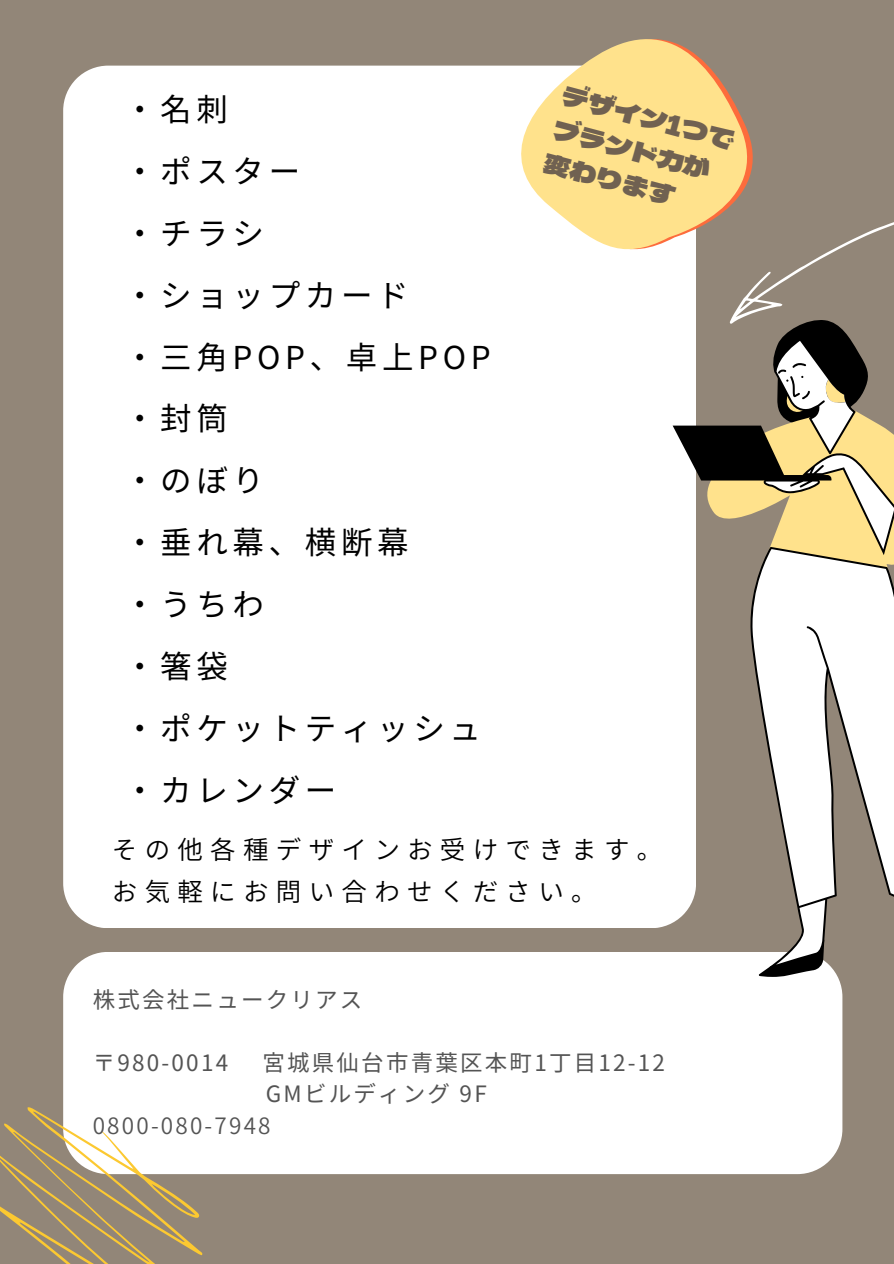
<style>
.page{position:relative;width:894px;height:1264px;background:#fff}
.page>*{position:absolute;margin:0;border:0;box-sizing:border-box;transform-origin:0 0}
.t1{font:31.5px "Source Han Sans JP";letter-spacing:.15em;color:#000}
.t2{font:27px "Dela Gothic One";color:#706151}
.t3{font:25.5px "Source Han Sans JP";letter-spacing:.285em;color:#000}
.t4{font:22.5px "Source Han Sans JP";letter-spacing:.1em;color:#545454}
.t5{font:22.5px "Source Han Sans JP";letter-spacing:.1em;color:#545454}
</style>
<div class="page">
<div style="left:0;top:0;width:893px;height:1263px;background:#928678"></div>
<div style="left:63px;top:66px;width:633px;height:862px;background:#fff"></div>
<div style="left:63px;top:952px;width:779px;height:222px;background:#fff"></div>
<svg style="left:0;top:1094px;width:231px;height:169px"></svg>
<svg style="left:503px;top:39px;width:250px;height:224px;fill:#ffe28c"></svg>
<svg style="left:672px;top:376px;width:76px;height:193px"></svg>
<svg style="left:748px;top:365px;width:145px;height:610px"></svg>
<svg style="left:718px;top:152px;width:175px;height:213px"></svg>
<p class="t2" style="left:567px;top:75px;width:179px;rotate:15deg">デザイン1つで</p>
<p class="t2" style="left:549px;top:142px;width:136px;rotate:15deg">変わります</p>
<p class="t1" style="left:124px;top:84px;width:105px">・名刺</p>
<p class="t1" style="left:124px;top:146px;width:178px">・ポスター</p>
<p class="t1" style="left:124px;top:208px;width:141px">・チラシ</p>
<p class="t1" style="left:124px;top:270px;width:286px">・ショップカード</p>
<p class="t1" style="left:124px;top:332px;width:368px">・三角 POP、卓上POP</p>
<p class="t1" style="left:124px;top:394px;width:105px">・封筒</p>
<p class="t1" style="left:124px;top:456px;width:141px">・のぼり</p>
<p class="t1" style="left:124px;top:517px;width:286px">・垂れ幕、横断幕</p>
<p class="t1" style="left:124px;top:579px;width:141px">・うちわ</p>
<p class="t1" style="left:124px;top:641px;width:105px">・箸袋</p>
<p class="t1" style="left:124px;top:703px;width:358px">・ポケットティッシュ</p>
<p class="t1" style="left:124px;top:765px;width:214px">・カレンダー</p>
<p class="t3" style="left:112px;top:829px;width:551px">その他各種デザインお受けできます。</p>
<p class="t3" style="left:112px;top:871px;width:486px">お気軽にお問い合わせください。</p>
<p class="t2" style="left:558px;top:108px;width:163px;rotate:15deg">ブランド力が</p>
<p class="t4" style="left:93px;top:981px;width:271px">株式会社ニュークリアス</p>
<p class="t4" style="left:93px;top:1044px;width:137px">〒980-0014</p>
<p class="t4" style="left:262px;top:1044px;width:404px">宮城県仙台市青葉区本町1丁目 12-12</p>
<p class="t4" style="left:266px;top:1076px;width:222px">GMビルディング 9F</p>
<p class="t5" style="left:93px;top:1107px;width:179px">0800-080-7948</p>
</div>
